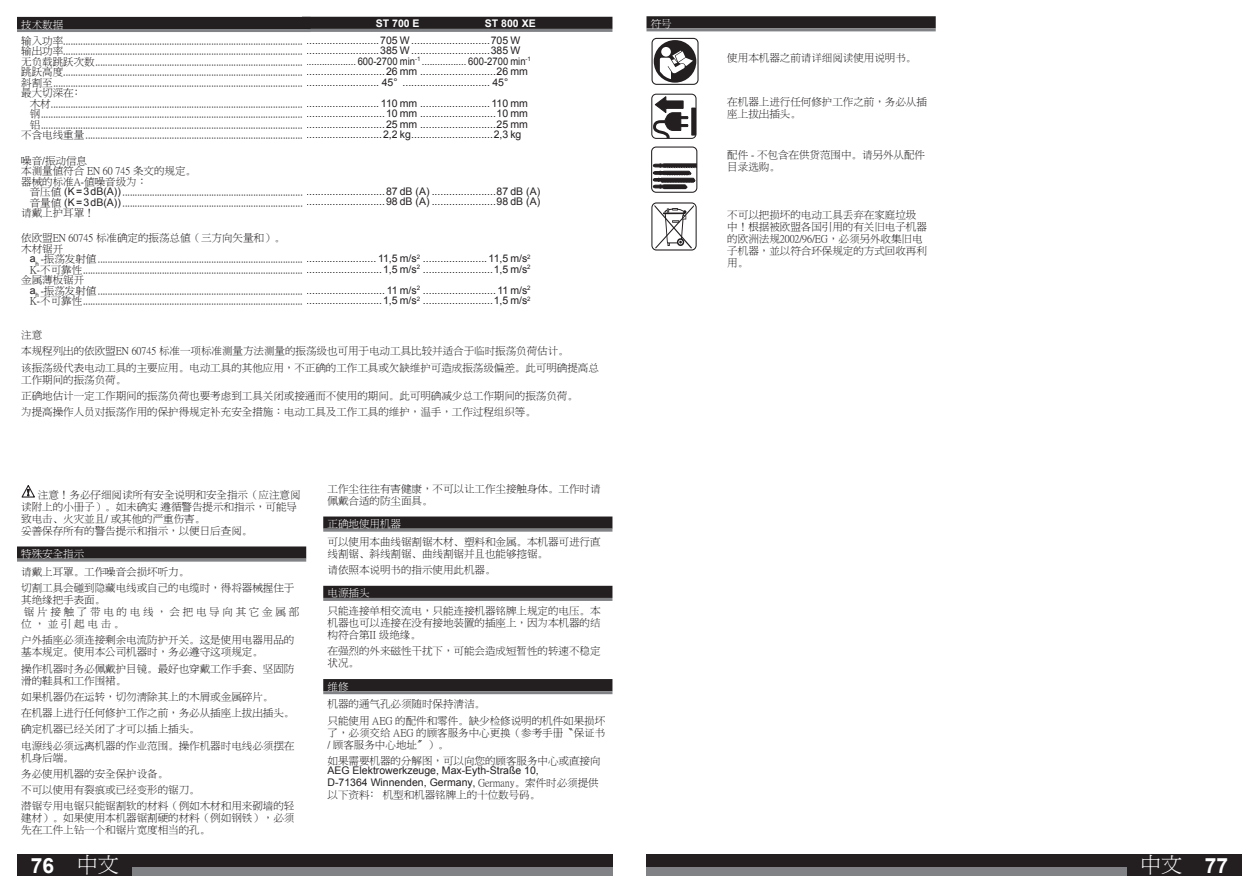
<style>
.page{position:relative;width:1259px;height:893px;background:#fff}
.page>*{position:absolute;margin:0;border:0;box-sizing:border-box;transform-origin:0 0}
.t1{font:700 21px "Arial";color:#fff}
.t2{font:21px "P Ming Li U";color:#fff}
.t3{font:10.5px/12px "P Ming Li U";color:#231f20}
.t4{font:10.5px/12px "Arial";color:#231f20}
.t5{font:10.5px "P Ming Li U";color:#fff}
.t6{font:700 10.5px "Arial";color:#fff}
.s1{font-family:"Arial"}
.s2{font-family:"P Ming Li U"}
</style>
<div class="page">
<div style="left:17px;top:855px;width:595px;height:21px;background:#231f20"></div>
<div style="left:68px;top:867px;width:544px;height:9px;background:#808285"></div>
<div style="left:646px;top:855px;width:596px;height:21px;background:#231f20"></div>
<div style="left:646px;top:867px;width:545px;height:9px;background:#808285"></div>
<div style="left:302px;top:17px;width:310px;height:12px;background:#231f20"></div>
<hr style="left:302px;top:29px;width:310px;height:3px;background:#808285">
<div style="left:17px;top:546px;width:289px;height:13px;background:#231f20"></div>
<hr style="left:17px;top:559px;width:289px;height:3px;background:#808285">
<svg style="left:21px;top:485px;width:14px;height:13px"></svg>
<div style="left:17px;top:17px;width:293px;height:12px;background:#231f20"></div>
<hr style="left:17px;top:29px;width:293px;height:3px;background:#808285">
<div style="left:323px;top:516px;width:289px;height:13px;background:#231f20"></div>
<hr style="left:323px;top:529px;width:289px;height:3px;background:#808285">
<div style="left:323px;top:586px;width:289px;height:12px;background:#231f20"></div>
<hr style="left:323px;top:598px;width:289px;height:3px;background:#808285">
<div style="left:323px;top:679px;width:289px;height:12px;background:#231f20"></div>
<hr style="left:323px;top:691px;width:289px;height:3px;background:#808285">
<div style="left:64px;top:855px;width:68px;height:21px;background:#231f20"></div>
<div style="left:646px;top:16px;width:289px;height:12px;background:#231f20"></div>
<hr style="left:646px;top:28px;width:289px;height:3px;background:#808285">
<div style="left:651px;top:38px;width:47px;height:47px;border:1px solid #231f20;border-radius:5px"></div>
<div style="left:654px;top:40px;width:42px;height:43px;background:#231f20;border-radius:50%"></div>
<div style="left:661px;top:47px;width:10px;height:10px;background:#fff;border-radius:50%"></div>
<svg style="left:660px;top:51px;width:33px;height:28px"></svg>
<hr style="left:692px;top:108px;width:3px;height:27px;background:#231f20">
<div style="left:691px;top:108px;width:5px;height:28px;border:1px solid #231f20"></div>
<svg style="left:653px;top:96px;width:36px;height:41px"></svg>
<div style="left:651px;top:94px;width:45px;height:45px;border:1px solid #231f20;border-radius:4px"></div>
<svg style="left:653px;top:163px;width:42px;height:26px"></svg>
<div style="left:651px;top:147px;width:46px;height:46px;border:1px solid #231f20;border-radius:5px"></div>
<div style="left:651px;top:202px;width:45px;height:49px;border:1px solid #231f20;border-radius:5px"></div>
<svg style="left:654px;top:205px;width:40px;height:44px"></svg>
<div style="left:1127px;top:855px;width:68px;height:21px;background:#231f20"></div>
<p class="t5" style="left:21px;top:19px;width:43px">技术数据</p>
<p class="t6" style="left:376px;top:17px;width:45px">ST 700 E</p>
<p class="t6" style="left:485px;top:17px;width:52px">ST 800 XE</p>
<p class="t3" style="left:21px;top:35px;width:511px;line-height:10.5px">输入功率 ................................................................................................. <span class="s1">.........................705 W ...........................705 W</span>输出功率 ................................................................................................. <span class="s1">.........................385 W ...........................385 W</span>无负载跳跃次数 .................................................................................... <span class="s1">................... 600-2700 min</span><sup>-1</sup> <span class="s1">................. 600-2700 min</span><sup>-1</sup>跳跃高度 ................................................................................................. <span class="s1">...........................26 mm ..........................26 mm</span>斜割至 ..................................................................................................... <span class="s1">......................... 45° .............................. 45°</span></p>
<p class="t3" style="left:30px;top:98px;width:499px">木材 ...................................................................................................... <span class="s1">......................... 110 mm ........................110 mm</span></p>
<p class="t3" style="left:30px;top:108px;width:499px">钢 .......................................................................................................... <span class="s1">...........................10 mm ..........................10 mm</span></p>
<p class="t3" style="left:30px;top:119px;width:499px">铝 .......................................................................................................... <span class="s1">...........................25 mm ..........................25 mm</span></p>
<p class="t3" style="left:21px;top:129px;width:502px">不含电线重量 ........................................................................................ <span class="s1">..........................2,2 kg ............................2,3 kg</span></p>
<p class="t3" style="left:21px;top:87px;width:64px">最大切深在﹕</p>
<p class="t3" style="left:21px;top:155px;width:176px;line-height:10.5px">噪音/振动信息<br>本测量值符合 EN 60 745 条文的规定。器械的标准A-值噪音级为：</p>
<p class="t3" style="left:21px;top:207px;width:75px">请戴上护耳罩！</p>
<p class="t3" style="left:21px;top:233px;width:265px;line-height:10.5px">依欧盟EN 60745 标准确定的振荡总值（三方向矢量和）。木材锯开</p>
<p class="t3" style="left:21px;top:274px;width:64px">金属薄板锯开</p>
<p class="t3" style="left:30px;top:187px;width:512px;line-height:10.5px">音压值 <span class="s1">(K = 3 dB(A))</span> ......................................................................... <span class="s1">...........................87 dB (A) ......................87 dB (A)</span>音量值 <span class="s1">(K = 3 dB(A))</span> ......................................................................... <span class="s1">...........................98 dB (A) ......................98 dB (A)</span></p>
<p class="t3" style="left:30px;top:254px;width:502px;line-height:10.5px"><span class="s1">a</span><sub>h</sub> -振荡发射值 ................................................................................... <span class="s1">........................ 11,5 m/s</span><sup>2</sup> <span class="s1">......................11,5 m/s</span><sup>2<br></sup>K-不可靠性 ......................................................................................... <span class="s1">..........................1,5 m/s</span><sup>2</sup> <span class="s1">........................1,5 m/s</span><sup>2</sup></p>
<p class="t3" style="left:30px;top:285px;width:502px;line-height:10.5px"><span class="s1">a</span><sub>h</sub> -振荡发射值 ................................................................................... <span class="s1">........................... 11 m/s</span><sup>2</sup> <span class="s1">.........................11 m/s</span><sup>2<br></sup>K-不可靠性 ......................................................................................... <span class="s1">..........................1,5 m/s</span><sup>2</sup> <span class="s1">........................1,5 m/s</span><sup>2</sup></p>
<p class="t3" style="left:21px;top:327px;width:579px;line-height:16.2px">注意<br>本规程列出的依欧盟EN 60745 标准一项标准测量方法测量的振荡级也可用于电动工具比较并适合于临时振荡负荷估计。<br>该振荡级代表电动工具的主要应用。电动工具的其他应用，不正确的工作工具或欠缺维护可造成振荡级偏差。此可明确提高总</p>
<p class="t3" style="left:21px;top:371px;width:558px;line-height:16.2px">工作期间的振荡负荷。<br>正确地估计一定工作期间的振荡负荷也要考虑到工具关闭或接通而不使用的期间。此可明确减少总工作期间的振荡负荷。为提高操作人员对振荡作用的保护得规定补充安全措施：电动工具及工作工具的维护，温手，工作过程组织等。</p>
<p class="t3" style="left:21px;top:489px;width:281px;text-indent:17px">注意！务必仔细阅读所有安全说明和安全指示（应注意阅读附上的小册子）。如未确实 遵循警告提示和指示，可能导致电击、火灾並且/ 或其他的严重伤害。<br>妥善保存所有的警告提示和指示，以便日后查阅。</p>
<p class="t5" style="left:21px;top:549px;width:64px">特殊安全指示</p>
<p class="t3" style="left:21px;top:564px;width:275px;line-height:16.2px">请戴上耳罩。工作噪音会损坏听力。<br>切割工具会碰到隐藏电线或自己的电缆时，得将器械握住于</p>
<p class="t3" style="left:21px;top:594px;width:279px">其绝缘把手表面。<br>锯 片 接 触 了 带 电 的 电 线 ， 会 把 电 导 向 其 它 金 属 部位 ， 並 引 起 电 击 。</p>
<p class="t3" style="left:21px;top:634px;width:275px">户外插座必须连接剩余电流防护开关。这是使用电器用品的基本规定。使用本公司机器时，务必遵守这项规定。</p>
<p class="t3" style="left:21px;top:662px;width:275px">操作机器时务必佩戴护目镜。最好也穿戴工作手套、坚固防滑的鞋具和工作围裙。</p>
<p class="t3" style="left:21px;top:689px;width:275px;line-height:16.2px">如果机器仍在运转，切勿清除其上的木屑或金属碎片。<br>在机器上进行任何修护工作之前，务必从插座上拔出插头。确定机器已经关闭了才可以插上插头。<br>电源线必须远离机器的作业范围。操作机器时电线必须摆在</p>
<p class="t3" style="left:21px;top:749px;width:275px;line-height:16.2px">机身后端。<br>务必使用机器的安全保护设备。<br>不可以使用有裂痕或已经变形的锯刀。<br>潜锯专用电锯只能锯割软的材料（例如木材和用来砌墙的轻</p>
<p class="t3" style="left:21px;top:812px;width:275px">建材）。如果使用本机器锯割硬的材料（例如钢铁），必须先在工件上钻一个和锯片宽度相当的孔。</p>
<p class="t3" style="left:327px;top:483px;width:274px">工作尘往往有害健康，不可以让工作尘接触身体。工作时请佩戴合适的防尘面具。</p>
<p class="t5" style="left:327px;top:519px;width:75px">正确地使用机器</p>
<p class="t3" style="left:327px;top:536px;width:274px">可以使用本曲线锯割锯木材、塑料和金属。本机器可进行直线割锯、斜线割锯、曲线割锯并且也能够挖锯。</p>
<p class="t3" style="left:327px;top:564px;width:169px">请依照本说明书的指示使用此机器。</p>
<p class="t5" style="left:327px;top:588px;width:43px">电源插头</p>
<p class="t3" style="left:327px;top:605px;width:274px;text-align:justify">只能连接单相交流电，只能连接机器铭牌上规定的电压。本机器也可以连接在没有接地装置的插座上，因为本机器的结构符合第II 级绝缘。</p>
<p class="t3" style="left:327px;top:645px;width:274px">在强烈的外来磁性干扰下，可能会造成短暂性的转速不稳定状况。</p>
<p class="t5" style="left:327px;top:681px;width:22px">维修</p>
<p class="t3" style="left:327px;top:696px;width:279px;line-height:16.2px">机器的通气孔必须随时保持清洁。<br>只能使用 AEG 的配件和零件。缺少检修说明的机件如果损坏</p>
<p class="t3" style="left:327px;top:726px;width:279px">了，必须交给 AEG 的顾客服务中心更换（参考手册〝保证书/ 顾客服务中心地址〞）。</p>
<p class="t3" style="left:327px;top:755px;width:274px">如果需要机器的分解图，可以向您的顾客服务中心或直接向</p>
<p class="t4" style="left:327px;top:765px;width:273px">AEG Elektrowerkzeuge, Max-Eyth-Straße 10,<br>D-71364 Winnenden, Germany<span class="s2">, Germany。索件时必须提供</span></p>
<p class="t3" style="left:327px;top:789px;width:214px">以下资料﹕ 机型和机器铭牌上的十位数号码。</p>
<p class="t5" style="left:651px;top:18px;width:22px">符号</p>
<p class="t3" style="left:727px;top:52px;width:190px">使用本机器之前请详细阅读使用说明书。</p>
<p class="t3" style="left:727px;top:96px;width:201px">在机器上进行任何修护工作之前，务必从插座上拔出插头。</p>
<p class="t3" style="left:727px;top:149px;width:199px">配件 - 不包含在供货范围中。请另外从配件目录选购。</p>
<p class="t3" style="left:727px;top:209px;width:201px">不可以把损坏的电动工具丢弃在家庭垃圾中！根据被欧盟各国引用的有关旧电子机器的欧洲法规2002/96/EG，必须另外收集旧电子机器，並以符合环保规定的方式回收再利用。</p>
<h1 class="t2" style="left:77px;top:854px;width:44px">中文</h1>
<h1 class="t2" style="left:1140px;top:854px;width:43px">中文</h1>
<h1 class="t1" style="left:31px;top:852px;width:25px">76</h1>
<h1 class="t1" style="left:1204px;top:852px;width:25px">77</h1>
</div>
